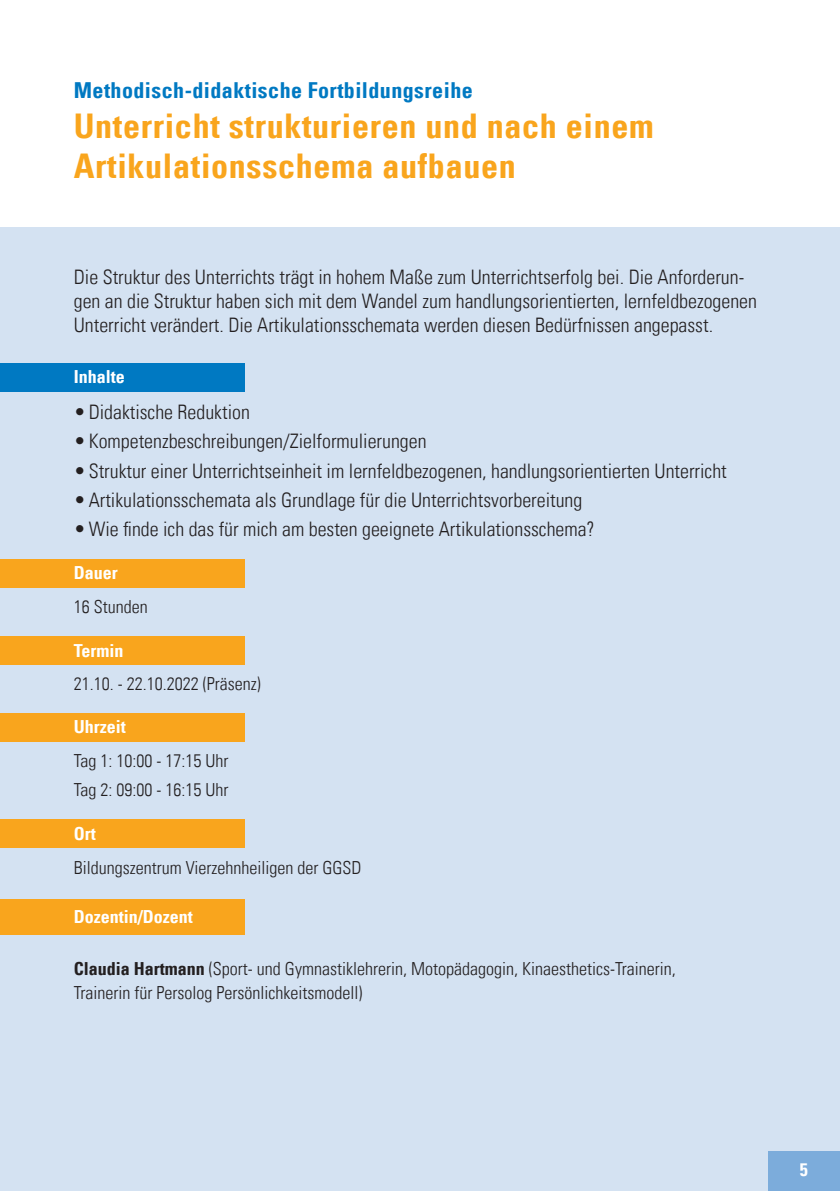
<style>
.page{position:relative;width:840px;height:1191px;background:#fff}
.page>*{position:absolute;margin:0;border:0;box-sizing:border-box;transform-origin:0 0}
.t1{font:34px/40px "Univers Com 67 Bold Cond";letter-spacing:.02em;color:#f9a51d}
.t2{font:22px "Univers Com 67 Bold Cond";letter-spacing:.02em;color:#0079c2}
.t3{font:20px/24px "Univers Com 47 Light Cond";color:#231f20}
.t4{font:18px/24px "Univers Com 47 Light Cond";color:#231f20}
.t5{font:18px "Univers Com 67 Bold Cond";color:#fff}
.s1{font-family:"Univers Com 67 Bold Cond"}
</style>
<div class="page">
<div style="left:0;top:227px;width:839px;height:964px;background:#d4e2f2"></div>
<div style="left:767px;top:1151px;width:72px;height:40px;background:#7cacdb"></div>
<div style="left:0;top:363px;width:244px;height:28px;background:#0079c2"></div>
<div style="left:0;top:559px;width:244px;height:28px;background:#f9a51d"></div>
<div style="left:0;top:636px;width:244px;height:29px;background:#f9a51d"></div>
<div style="left:0;top:713px;width:244px;height:28px;background:#f9a51d"></div>
<div style="left:0;top:819px;width:244px;height:29px;background:#f9a51d"></div>
<div style="left:0;top:899px;width:244px;height:35px;background:#f9a51d"></div>
<p class="t2" style="left:74px;top:77px;width:400px">Methodisch-didaktische Fortbildungsreihe</p>
<p class="t1" style="left:74px;top:106px;width:581px">Unterricht strukturieren und nach einem<br>Artikulationsschema aufbauen</p>
<p class="t3" style="left:74px;top:265px;width:684px">Die Struktur des Unterrichts trägt in hohem Maße zum Unterrichtserfolg bei. Die Anforderun&shy;gen an die Struktur haben sich mit dem Wandel zum handlungsorientierten, lernfeldbezogenen<br>Unterricht verändert. Die Artikulationsschemata werden diesen Bedürfnissen angepasst.</p>
<p class="t5" style="left:74px;top:366px;width:53px">Inhalte</p>
<p class="t3" style="left:74px;top:400px;width:177px">•Didaktische Reduktion</p>
<p class="t3" style="left:74px;top:429px;width:354px">•Kompetenzbeschreibungen/Zielformulierungen</p>
<p class="t3" style="left:74px;top:458px;width:654px">•Struktur einer Unterrichtseinheit im lernfeldbezogenen, handlungsorientierten Unterricht</p>
<p class="t3" style="left:74px;top:487px;width:510px">•Artikulationsschemata als Grundlage für die Unterrichtsvorbereitung</p>
<p class="t3" style="left:74px;top:517px;width:522px">• Wie finde ich das für mich am besten geeignete Artikulationsschema?</p>
<p class="t5" style="left:74px;top:562px;width:45px">Dauer</p>
<p class="t4" style="left:74px;top:594px;width:75px">16 Stunden</p>
<p class="t5" style="left:74px;top:639px;width:51px">Termin</p>
<p class="t4" style="left:74px;top:672px;width:188px">21.10. - 22.10.2022 (Präsenz)</p>
<p class="t5" style="left:74px;top:716px;width:54px">Uhrzeit</p>
<p class="t4" style="left:74px;top:749px;width:156px">Tag 1: 10:00 - 17:15 Uhr</p>
<p class="t4" style="left:74px;top:778px;width:156px">Tag 2: 09:00 - 16:15 Uhr</p>
<p class="t5" style="left:74px;top:822px;width:23px">Ort</p>
<p class="t4" style="left:74px;top:855px;width:289px">Bildungszentrum Vierzehnheiligen der GGSD</p>
<p class="t5" style="left:74px;top:905px;width:121px">Dozentin/Dozent</p>
<p class="t4" style="left:74px;top:956px;width:603px"><span class="s1">Claudia Hartmann</span> (Sport- und Gymnastiklehrerin, Motopädagogin, Kinaesthetics-Trainerin,<br>Trainerin für Persolog Persönlichkeitsmodell)</p>
<p class="t5" style="left:799px;top:1158px;width:9px">5</p>
</div>
